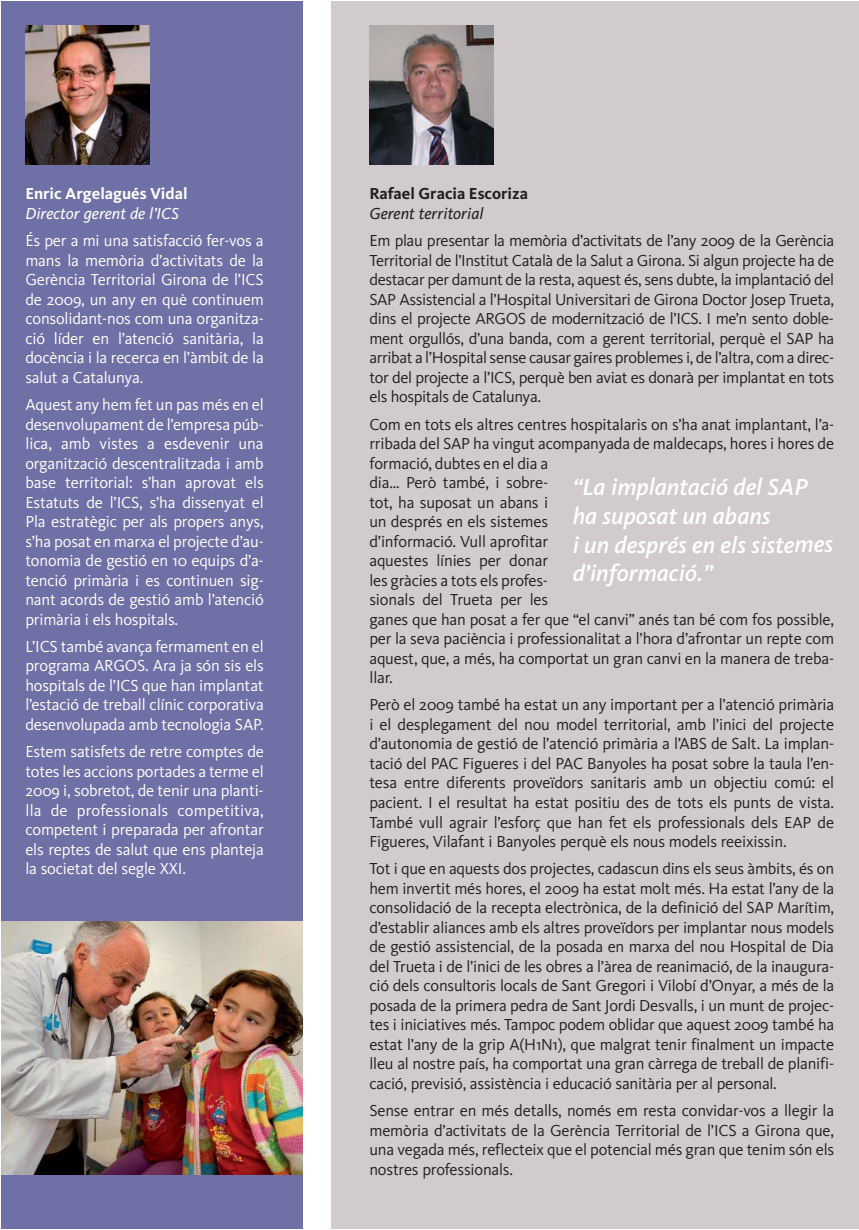
<style>
.page{position:relative;width:859px;height:1230px;background:#fff}
.page>*{position:absolute;margin:0;border:0;box-sizing:border-box;transform-origin:0 0}
.t1{font:italic 500 24px/28.8px "Kievit";color:#fff}
.t2{font:16.5px/19.5px "Kievit";letter-spacing:-.01em;color:#231f20;text-align:justify}
.t3{font:16.5px/19.5px "Kievit";letter-spacing:-.01em;color:#fff;text-align:justify}
.t4{font:italic 16.5px "Kievit";color:#fff}
.t5{font:700 16.5px "Kievit";color:#fff}
.t6{font:700 16.5px "Kievit";color:#231f20}
.t7{font:italic 16.5px "Kievit";color:#231f20}
</style>
<div class="page">
<div style="left:331px;top:1px;width:527px;height:1227px;background:#d1cacf"></div>
<div style="left:1px;top:1px;width:301px;height:1227px;background:#6e70a6"></div>
<img style="left:25px;top:26px;width:124px;height:138px">
<img style="left:369px;top:26px;width:124px;height:138px">
<img style="left:1px;top:921px;width:301px;height:253px">
<p class="t5" style="left:25px;top:187px;width:164px">Enric Argelagués Vidal</p>
<p class="t4" style="left:25px;top:207px;width:155px">Director gerent de l’ICS</p>
<p class="t3" style="left:25px;top:232px;width:240px">És per a mi una satisfacció fer-vos a mans la memòria d’activitats de la Gerència Territorial Girona de l’ICS de 2009, un any en què continuem consolidant-nos com una organitza&shy;ció líder en l’atenció sanitària, la docència i la recerca en l’àmbit de la salut a Catalunya.</p>
<p class="t3" style="left:25px;top:396px;width:240px">Aquest any hem fet un pas més en el desenvolupament de l’empresa púb - lica, amb vistes a esdevenir una organització descentralitzada i amb base territorial: s’han aprovat els Estatuts de l’ICS, s’ha dissenyat el Pla estratègic per als propers anys, s’ha posat en marxa el projecte d’au&shy;tonomia de gestió en 10 equips d’a&shy;tenció primària i es continuen sig&shy;nant acords de gestió amb l’atenció primària i els hospitals.</p>
<p class="t3" style="left:25px;top:638px;width:240px">L’ICS també avança fermament en el programa ARGOS. Ara ja són sis els hospitals de l’ICS que han implantat l’estació de treball clínic corporativa desenvolupada amb tecnologia SAP.</p>
<p class="t3" style="left:25px;top:743px;width:240px">Estem satisfets de retre comptes de totes les accions portades a terme el 2009 i, sobretot, de tenir una planti&shy;lla de professionals competitiva, competent i preparada per afrontar els reptes de salut que ens planteja la societat del segle XXI.</p>
<p class="t6" style="left:369px;top:187px;width:160px">Rafael Gracia Escoriza</p>
<p class="t7" style="left:369px;top:207px;width:116px">Gerent territorial</p>
<p class="t2" style="left:369px;top:232px;width:466px">Em plau presentar la memòria d’activitats de l’any 2009 de la Gerència Territorial de l’Institut Català de la Salut a Girona. Si algun projecte ha de destacar per damunt de la resta, aquest és, sens dubte, la implantació del SAP Assistencial a l’Hospital Universitari de Girona Doctor Josep Trueta, dins el projecte ARGOS de modernització de l’ICS. I me’n sento doble&shy;ment orgullós, d’una banda, com a gerent territorial, perquè el SAP ha arribat a l’Hospital sense causar gaires problemes i, de l’altra, com a direc&shy;tor del projecte a l’ICS, perquè ben aviat es donarà per implantat en tots els hospitals de Catalunya.</p>
<p class="t2" style="left:369px;top:416px;width:466px;text-align:left">Com en tots els altres centres hospitalaris on s’ha anat implantant, l’a&shy;rribada del SAP ha vingut acompanyada de maldecaps, hores i hores de formació, dubtes en el dia a<br>dia… Però també, i sobre-<br>tot, ha suposat un abans i<br>un després en els sistemes<br>d’informació. Vull aprofitar<br>aquestes línies per donar<br>les gràcies a tots els profes-<br>sionals del Trueta per les<br>ganes que han posat a fer que “el canvi” anés tan bé com fos possible, per la seva paciència i professionalitat a l’hora d’afrontar un repte com aquest, que, a més, ha comportat un gran canvi en la manera de treba&shy;llar.</p>
<p class="t2" style="left:369px;top:696px;width:466px">Però el 2009 també ha estat un any important per a l’atenció primària i el desplegament del nou model territorial, amb l’inici del projecte d’autonomia de gestió de l’atenció primària a l’ABS de Salt. La implan&shy;tació del PAC Figueres i del PAC Banyoles ha posat sobre la taula l’en&shy;tesa entre diferents proveïdors sanitaris amb un objectiu comú: el pacient. I el resultat ha estat positiu des de tots els punts de vista.<br>També vull agrair l’esforç que han fet els professionals dels EAP de Figueres, Vilafant i Banyoles perquè els nous models reeixissin.</p>
<p class="t2" style="left:369px;top:860px;width:466px">Tot i que en aquests dos projectes, cadascun dins els seus àmbits, és on hem invertit més hores, el 2009 ha estat molt més. Ha estat l’any de la consolidació de la recepta electrònica, de la definició del SAP Marítim, d’establir aliances amb els altres proveïdors per implantar nous models de gestió assistencial, de la posada en marxa del nou Hospital de Dia del Trueta i de l’inici de les obres a l’àrea de reanimació, de la inaugura&shy;ció dels consultoris locals de Sant Gregori i Vilobí d’Onyar, a més de la posada de la primera pedra de Sant Jordi Desvalls, i un munt de projec&shy;tes i iniciatives més. Tampoc podem oblidar que aquest 2009 també ha estat l’any de la grip A(H1N1), que malgrat tenir finalment un impacte lleu al nostre país, ha comportat una gran càrrega de treball de planifi&shy;cació, previsió, assistència i educació sanitària per al personal.</p>
<p class="t2" style="left:369px;top:1102px;width:466px">Sense entrar en més detalls, només em resta convidar-vos a llegir la memòria d’activitats de la Gerència Territorial de l’ICS a Girona que, una vegada més, reflecteix que el potencial més gran que tenim són els nostres professionals.</p>
<h1 class="t1" style="left:572px;top:474px;width:262px">“La implantació del SAP ha suposat un abans<br>i un després en els sistemes d’informació.”</h1>
</div>
